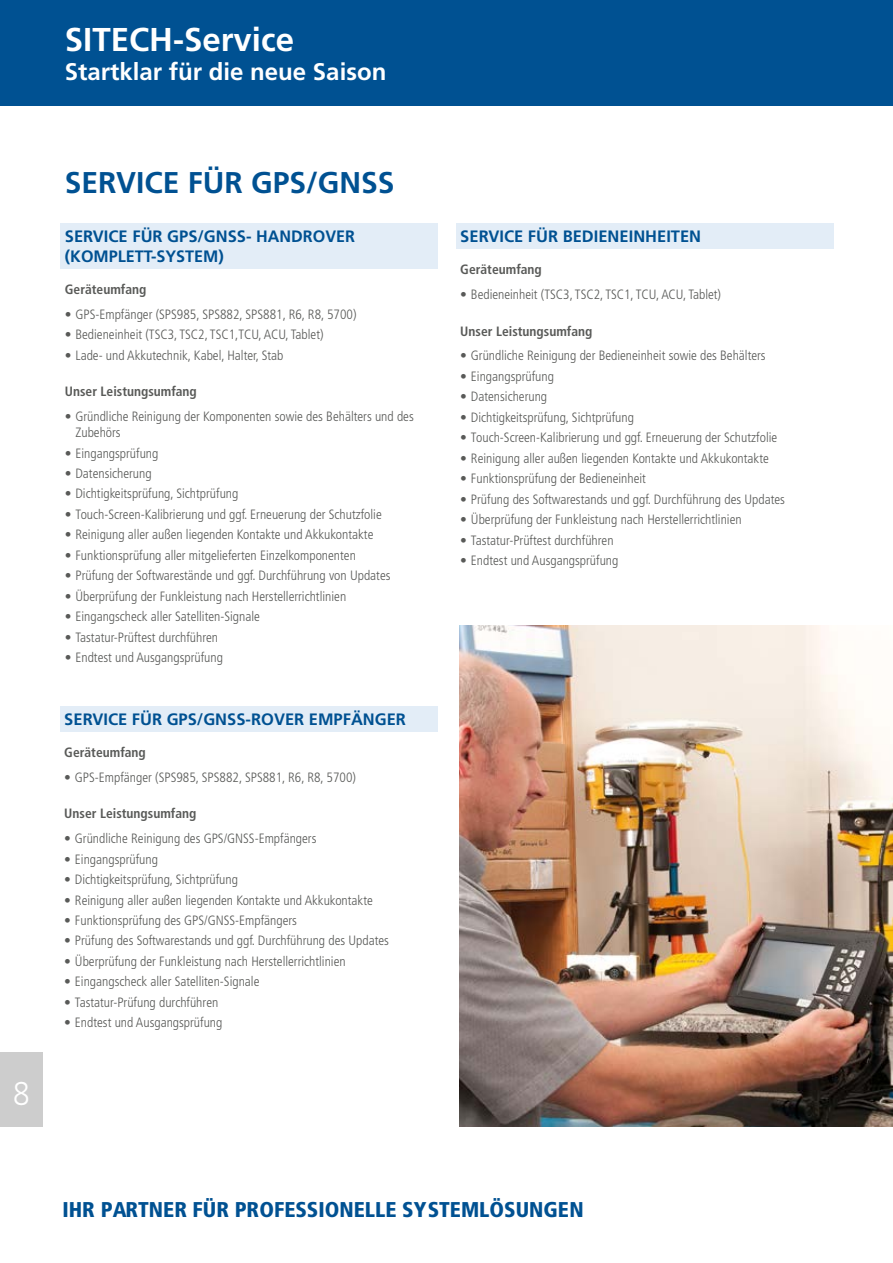
<style>
.page{position:relative;width:893px;height:1263px;background:#fff}
.page>*{position:absolute;margin:0;border:0;box-sizing:border-box;transform-origin:0 0}
.t1{font:700 33px "Frutiger";color:#fff}
.t2{font:300 33px "Frutiger";color:#fff;scale:.9 1}
.t3{font:700 30px "Frutiger";color:#005192}
.t4{font:700 24px "Frutiger";color:#fff}
.t5{font:900 condensed 21.45px "Frutiger";color:#005192}
.t6{font:700 16.5px/19.8px "Frutiger";color:#005192}
.t7{font:300 condensed 13.5px/16.2px "Frutiger";color:#595a58}
.t8{font:700 condensed 13.5px "Frutiger";color:#595a58}
.s1{font-stretch:normal}
</style>
<div class="page">
<div style="left:61px;top:223px;width:377px;height:46px;background:#e3edf7"></div>
<div style="left:60px;top:706px;width:377px;height:26px;background:#e3edf7"></div>
<div style="left:456px;top:223px;width:377px;height:26px;background:#e3edf7"></div>
<img style="left:459px;top:625px;width:434px;height:502px">
<div style="left:0;top:0;width:893px;height:106px;background:#005192"></div>
<div style="left:0;top:1052px;width:43px;height:75px;background:#cdcdcd"></div>
<h1 class="t2" style="left:13px;top:1074px;width:20px">8</h1>
<h1 class="t1" style="left:65px;top:20px;width:231px">SITECH-Service</h1>
<h3 class="t4" style="left:65px;top:58px;width:323px">Startklar für die neue Saison</h3>
<h2 class="t3" style="left:65px;top:165px;width:331px">SERVICE FÜR GPS/GNSS</h2>
<p class="t6" style="left:65px;top:226px;width:292px">SERVICE FÜR GPS/GNSS- HANDROVER (KOMPLETT-SYSTEM)</p>
<p class="t8" style="left:65px;top:281px;width:83px">Geräteumfang</p>
<p class="t7" style="left:65px;top:306px;width:293px"><span class="s1">•</span> GPS-Empfänger (SPS985, SPS882, SPS881, R6, R8, 5700)</p>
<p class="t7" style="left:65px;top:326px;width:260px"><span class="s1">•</span> Bedieneinheit (TSC3, TSC2, TSC1,TCU, ACU, Tablet)</p>
<p class="t7" style="left:65px;top:347px;width:220px"><span class="s1">•</span> Lade- und Akkutechnik, Kabel, Halter, Stab</p>
<p class="t8" style="left:65px;top:383px;width:134px">Unser Leistungsumfang</p>
<p class="t7" style="left:75px;top:408px;width:340px;text-indent:-11px"><span class="s1">•</span> Gründliche Reinigung der Komponenten sowie des Behälters und des<br>Zubehörs</p>
<p class="t7" style="left:65px;top:445px;width:95px"><span class="s1">•</span> Eingangsprüfung</p>
<p class="t7" style="left:65px;top:465px;width:88px"><span class="s1">•</span> Datensicherung</p>
<p class="t7" style="left:65px;top:486px;width:175px"><span class="s1">•</span> Dichtigkeitsprüfung, Sichtprüfung</p>
<p class="t7" style="left:65px;top:506px;width:318px"><span class="s1">•</span> Touch-Screen-Kalibrierung und ggf. Erneuerung der Schutzfolie</p>
<p class="t7" style="left:65px;top:527px;width:310px"><span class="s1">•</span> Reinigung aller außen liegenden Kontakte und Akkukontakte</p>
<p class="t7" style="left:65px;top:547px;width:293px"><span class="s1">•</span> Funktionsprüfung aller mitgelieferten Einzelkomponenten</p>
<p class="t7" style="left:65px;top:568px;width:327px"><span class="s1">•</span> Prüfung der Softwarestände und ggf. Durchführung von Updates</p>
<p class="t7" style="left:65px;top:588px;width:283px"><span class="s1">•</span> Überprüfung der Funkleistung nach Herstellerrichtlinien</p>
<p class="t7" style="left:65px;top:609px;width:197px"><span class="s1">•</span> Eingangscheck aller Satelliten-Signale</p>
<p class="t7" style="left:65px;top:629px;width:155px"><span class="s1">•</span> Tastatur-Prüftest durchführen</p>
<p class="t7" style="left:65px;top:649px;width:160px"><span class="s1">•</span> Endtest und Ausgangsprüfung</p>
<p class="t6" style="left:64px;top:709px;width:343px">SERVICE FÜR GPS/GNSS-ROVER EMPFÄNGER</p>
<p class="t8" style="left:64px;top:744px;width:83px">Geräteumfang</p>
<p class="t7" style="left:64px;top:769px;width:293px"><span class="s1">•</span> GPS-Empfänger (SPS985, SPS882, SPS881, R6, R8, 5700)</p>
<p class="t8" style="left:64px;top:806px;width:134px">Unser Leistungsumfang</p>
<p class="t7" style="left:64px;top:830px;width:254px"><span class="s1">•</span> Gründliche Reinigung des GPS/GNSS-Empfängers</p>
<p class="t7" style="left:64px;top:851px;width:95px"><span class="s1">•</span> Eingangsprüfung</p>
<p class="t7" style="left:64px;top:871px;width:175px"><span class="s1">•</span> Dichtigkeitsprüfung, Sichtprüfung</p>
<p class="t7" style="left:64px;top:892px;width:310px"><span class="s1">•</span> Reinigung aller außen liegenden Kontakte und Akkukontakte</p>
<p class="t7" style="left:64px;top:912px;width:234px"><span class="s1">•</span> Funktionsprüfung des GPS/GNSS-Empfängers</p>
<p class="t7" style="left:64px;top:933px;width:326px"><span class="s1">•</span> Prüfung des Softwarestands und ggf. Durchführung des Updates</p>
<p class="t7" style="left:64px;top:953px;width:283px"><span class="s1">•</span> Überprüfung der Funkleistung nach Herstellerrichtlinien</p>
<p class="t7" style="left:64px;top:974px;width:197px"><span class="s1">•</span> Eingangscheck aller Satelliten-Signale</p>
<p class="t7" style="left:64px;top:994px;width:156px"><span class="s1">•</span> Tastatur-Prüfung durchführen</p>
<p class="t7" style="left:64px;top:1015px;width:160px"><span class="s1">•</span> Endtest und Ausgangsprüfung</p>
<p class="t6" style="left:460px;top:226px;width:242px">SERVICE FÜR BEDIENEINHEITEN</p>
<p class="t8" style="left:460px;top:262px;width:83px">Geräteumfang</p>
<p class="t7" style="left:460px;top:287px;width:262px"><span class="s1">•</span> Bedieneinheit (TSC3, TSC2, TSC1, TCU, ACU, Tablet)</p>
<p class="t8" style="left:460px;top:323px;width:134px">Unser Leistungsumfang</p>
<p class="t7" style="left:460px;top:348px;width:307px"><span class="s1">•</span> Gründliche Reinigung der Bedieneinheit sowie des Behälters</p>
<p class="t7" style="left:460px;top:368px;width:95px"><span class="s1">•</span> Eingangsprüfung</p>
<p class="t7" style="left:460px;top:389px;width:88px"><span class="s1">•</span> Datensicherung</p>
<p class="t7" style="left:460px;top:409px;width:175px"><span class="s1">•</span> Dichtigkeitsprüfung, Sichtprüfung</p>
<p class="t7" style="left:460px;top:430px;width:318px"><span class="s1">•</span> Touch-Screen-Kalibrierung und ggf. Erneuerung der Schutzfolie</p>
<p class="t7" style="left:460px;top:450px;width:310px"><span class="s1">•</span> Reinigung aller außen liegenden Kontakte und Akkukontakte</p>
<p class="t7" style="left:460px;top:471px;width:187px"><span class="s1">•</span> Funktionsprüfung der Bedieneinheit</p>
<p class="t7" style="left:460px;top:491px;width:326px"><span class="s1">•</span> Prüfung des Softwarestands und ggf. Durchführung des Updates</p>
<p class="t7" style="left:460px;top:511px;width:283px"><span class="s1">•</span> Überprüfung der Funkleistung nach Herstellerrichtlinien</p>
<p class="t7" style="left:460px;top:532px;width:155px"><span class="s1">•</span> Tastatur-Prüftest durchführen</p>
<p class="t7" style="left:460px;top:552px;width:160px"><span class="s1">•</span> Endtest und Ausgangsprüfung</p>
<h3 class="t5" style="left:62px;top:1197px;width:523px">IHR PARTNER FÜR PROFESSIONELLE SYSTEMLÖSUNGEN</h3>
</div>
